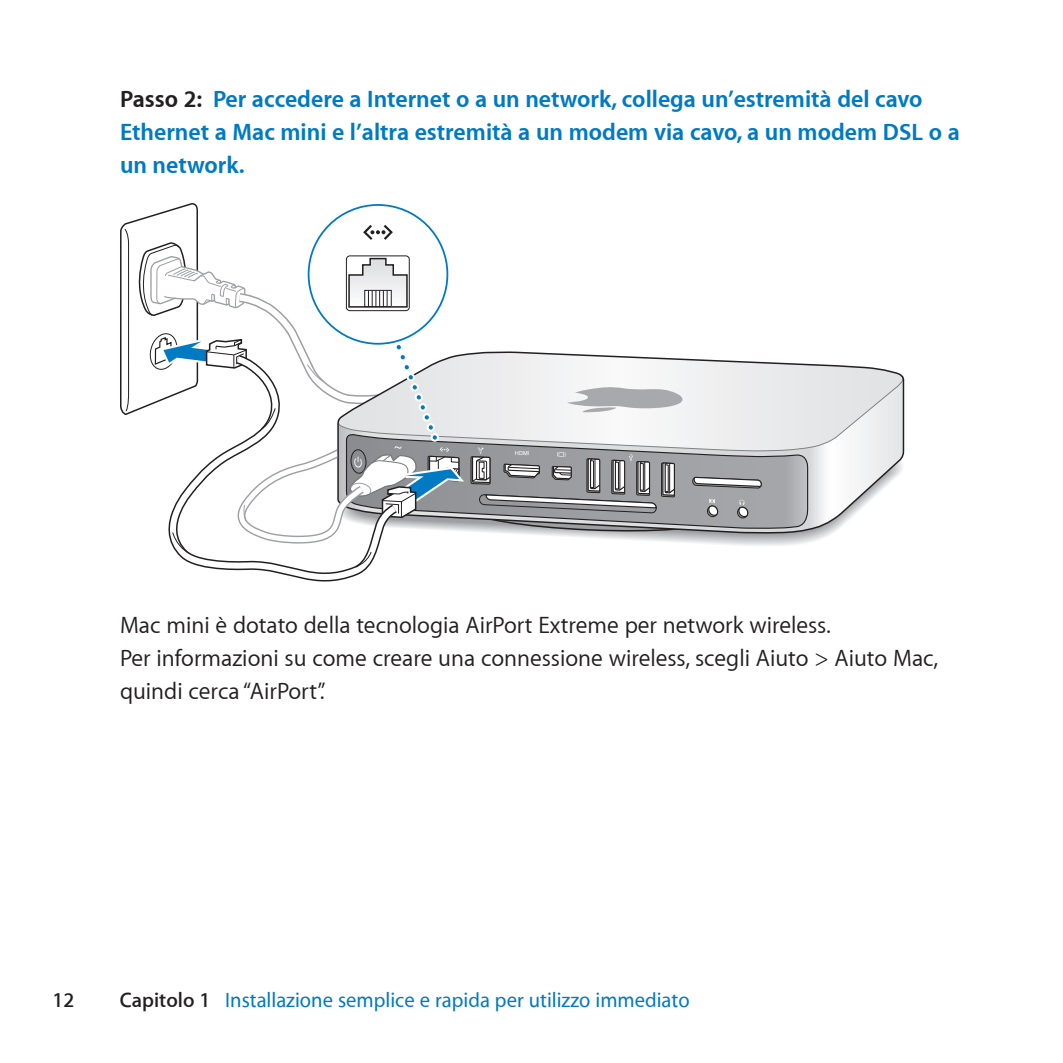
<style>
.page{position:relative;width:1063px;height:1063px;background:#fff}
.page>*{position:absolute;margin:0;border:0;box-sizing:border-box;transform-origin:0 0}
.t1{font:24px/33px "Myriad Set Text";color:#231f20}
.t2{font:700 24px/33px "Myriad Set";color:#007ac2}
.t3{font:500 21px "Myriad Set";color:#007ac2}
.t4{font:600 21px "Myriad Set";color:#231f20}
.t5{font:5.7px "Helvetica";color:#fff}
.s1{color:#231f20}
.s2{font-weight:600;color:#231f20}
</style>
<div class="page">
<svg style="left:120px;top:203px;width:784px;height:379px"></svg>
<p class="t2" style="left:120px;top:82px;width:841px"><span class="s1">Passo 2:</span> Per accedere a Internet o a un network, collega un’estremità del cavo<br>Ethernet a Mac mini e l’altra estremità a un modem via cavo, a un modem DSL o a un network.</p>
<p class="t5" style="left:515px;top:448px;width:16px;rotate:2deg">HDMI</p>
<p class="t1" style="left:120px;top:608px;width:820px">Mac mini è dotato della tecnologia AirPort Extreme per network wireless.<br>Per informazioni su come creare una connessione wireless, scegli Aiuto &gt; Aiuto Mac, quindi cerca “AirPort”.</p>
<p class="t4" style="left:53px;top:987px;width:23px">12</p>
<p class="t3" style="left:120px;top:987px;width:571px"><span class="s2">Capitolo 1</span> Installazione semplice e rapida per utilizzo immediato</p>
</div>
